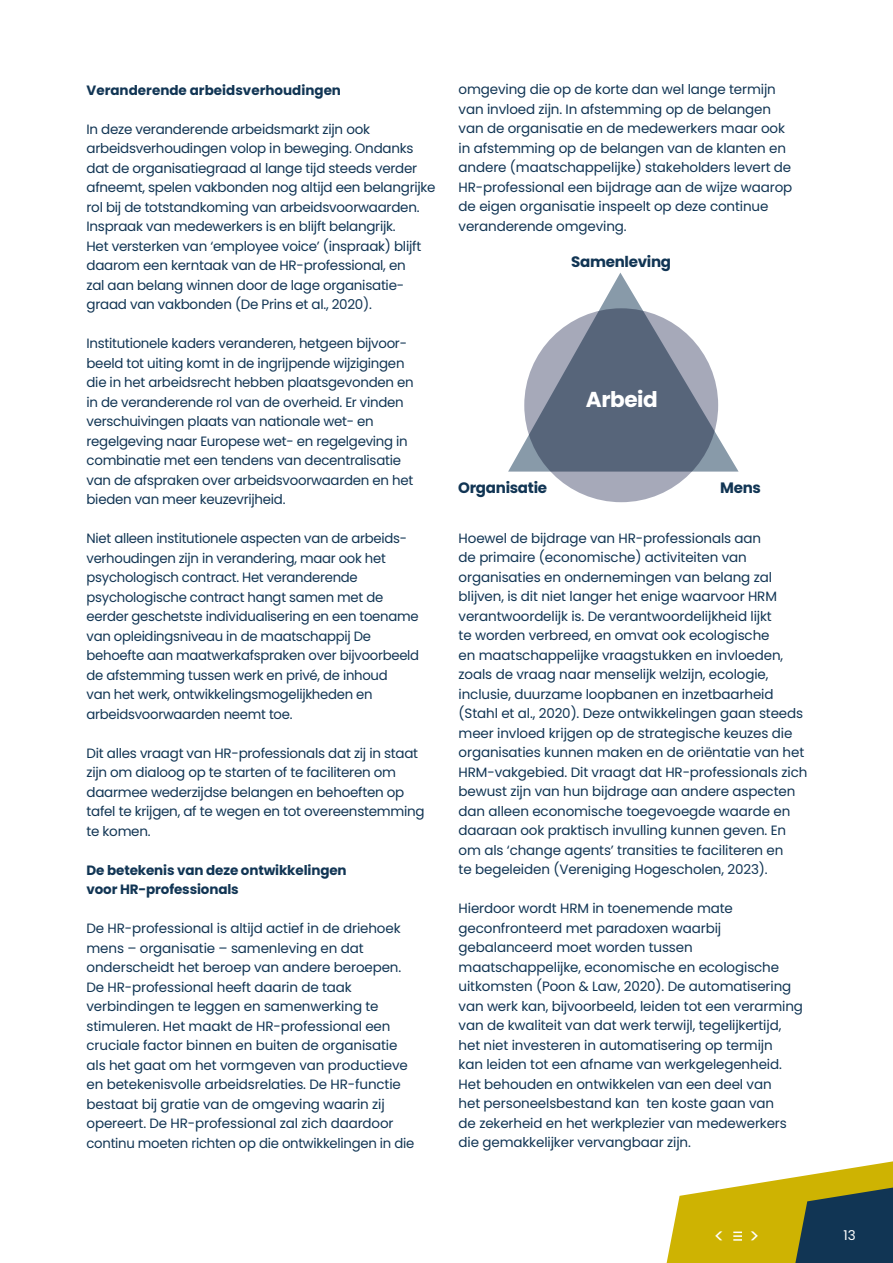
<style>
.page{position:relative;width:893px;height:1263px;background:#fff}
.page>*{position:absolute;margin:0;border:0;box-sizing:border-box;transform-origin:0 0}
.t1{font:700 21.6px "Poppins";letter-spacing:-.02em;color:#fff}
.t2{font:19.5px "Poppins";color:#fff}
.t3{font:700 15.15px "Poppins";letter-spacing:-.02em;color:#113554}
.t4{font:13.5px/19.5px "Poppins";letter-spacing:-.01em;color:#113554}
.t5{font:700 13.5px/19.5px "Poppins";letter-spacing:-.01em;color:#113554}
.t6{font:13.5px "Poppins";color:#fff}
</style>
<div class="page">
<svg style="left:667px;top:1161px;width:226px;height:102px"></svg>
<svg style="left:508px;top:273px;width:231px;height:199px"></svg>
<svg style="left:524px;top:308px;width:194px;height:194px;fill:#57657a"></svg>
<p class="t5" style="left:87px;top:80px;width:256px">Veranderende arbeidsverhoudingen</p>
<p class="t4" style="left:87px;top:119px;width:351px">In deze veranderende arbeidsmarkt zijn ook arbeidsverhoudingen volop in beweging. Ondanks dat de organisatiegraad al lange tijd steeds verder afneemt, spelen vakbonden nog altijd een belangrijke rol bij de totstandkoming van arbeidsvoorwaarden.<br>Inspraak van medewerkers is en blijft belangrijk.<br>Het versterken van ‘employee voice’ (inspraak) blijft daarom een kerntaak van de HR-professional, en<br>zal aan belang winnen door de lage organisatie&shy;graad van vakbonden (De Prins et al., 2020).</p>
<p class="t4" style="left:87px;top:334px;width:329px">Institutionele kaders veranderen, hetgeen bijvoor&shy;beeld tot uiting komt in de ingrijpende wijzigingen die in het arbeidsrecht hebben plaatsgevonden en in de veranderende rol van de overheid. Er vinden verschuivingen plaats van nationale wet- en regelgeving naar Europese wet- en regelgeving in combinatie met een tendens van decentralisatie van de afspraken over arbeidsvoorwaarden en het bieden van meer keuzevrijheid.</p>
<p class="t4" style="left:87px;top:529px;width:334px">Niet alleen institutionele aspecten van de arbeids&shy;verhoudingen zijn in verandering, maar ook het psychologisch contract. Het veranderende psychologische contract hangt samen met de eerder geschetste individualisering en een toename van opleidingsniveau in de maatschappij De behoefte aan maatwerkafspraken over bijvoorbeeld de afstemming tussen werk en privé, de inhoud<br>van het werk, ontwikkelingsmogelijkheden en arbeidsvoorwaarden neemt toe.</p>
<p class="t4" style="left:87px;top:743px;width:340px">Dit alles vraagt van HR-professionals dat zij in staat zijn om dialoog op te starten of te faciliteren om daarmee wederzijdse belangen en behoeften op tafel te krijgen, af te wegen en tot overeenstemming te komen.</p>
<p class="t5" style="left:87px;top:860px;width:262px">De betekenis van deze ontwikkelingen voor HR-professionals</p>
<p class="t4" style="left:87px;top:919px;width:329px">De HR-professional is altijd actief in de driehoek mens – organisatie – samenleving en dat onderscheidt het beroep van andere beroepen.<br>De HR-professional heeft daarin de taak verbindingen te leggen en samenwerking te stimuleren. Het maakt de HR-professional een cruciale factor binnen en buiten de organisatie als het gaat om het vormgeven van productieve en betekenisvolle arbeidsrelaties. De HR-functie bestaat bij gratie van de omgeving waarin zij opereert. De HR-professional zal zich daardoor continu moeten richten op die ontwikkelingen in die</p>
<p class="t4" style="left:459px;top:80px;width:335px">omgeving die op de korte dan wel lange termijn van invloed zijn. In afstemming op de belangen van de organisatie en de medewerkers maar ook in afstemming op de belangen van de klanten en andere (maatschappelijke) stakeholders levert de HR-professional een bijdrage aan de wijze waarop de eigen organisatie inspeelt op deze continue veranderende omgeving.</p>
<p class="t3" style="left:571px;top:253px;width:101px">Samenleving</p>
<h1 class="t1" style="left:586px;top:387px;width:73px">Arbeid</h1>
<p class="t3" style="left:458px;top:478px;width:90px">Organisatie</p>
<p class="t3" style="left:720px;top:478px;width:42px">Mens</p>
<p class="t4" style="left:459px;top:528px;width:350px">Hoewel de bijdrage van HR-professionals aan<br>de primaire (economische) activiteiten van organisaties en ondernemingen van belang zal blijven, is dit niet langer het enige waarvoor HRM verantwoordelijk is. De verantwoordelijkheid lijkt<br>te worden verbreed, en omvat ook ecologische<br>en maatschappelijke vraagstukken en invloeden, zoals de vraag naar menselijk welzijn, ecologie, inclusie, duurzame loopbanen en inzetbaarheid (Stahl et al., 2020). Deze ontwikkelingen gaan steeds meer invloed krijgen op de strategische keuzes die organisaties kunnen maken en de oriëntatie van het HRM-vakgebied. Dit vraagt dat HR-professionals zich bewust zijn van hun bijdrage aan andere aspecten dan alleen economische toegevoegde waarde en daaraan ook praktisch invulling kunnen geven. En om als ‘change agents’ transities te faciliteren en<br>te begeleiden (Vereniging Hogescholen, 2023).</p>
<p class="t4" style="left:459px;top:899px;width:346px">Hierdoor wordt HRM in toenemende mate geconfronteerd met paradoxen waarbij gebalanceerd moet worden tussen maatschappelijke, economische en ecologische uitkomsten (Poon &amp; Law, 2020). De automatisering van werk kan, bijvoorbeeld, leiden tot een verarming van de kwaliteit van dat werk terwijl, tegelijkertijd, het niet investeren in automatisering op termijn<br>kan leiden tot een afname van werkgelegenheid.<br>Het behouden en ontwikkelen van een deel van<br>het personeelsbestand kan ten koste gaan van<br>de zekerheid en het werkplezier van medewerkers die gemakkelijker vervangbaar zijn.</p>
<h2 class="t2" style="left:714px;top:1225px;width:12px">&lt;</h2>
<h2 class="t2" style="left:749px;top:1225px;width:12px">&gt;</h2>
<p class="t6" style="left:843px;top:1228px;width:14px">13</p>
</div>
